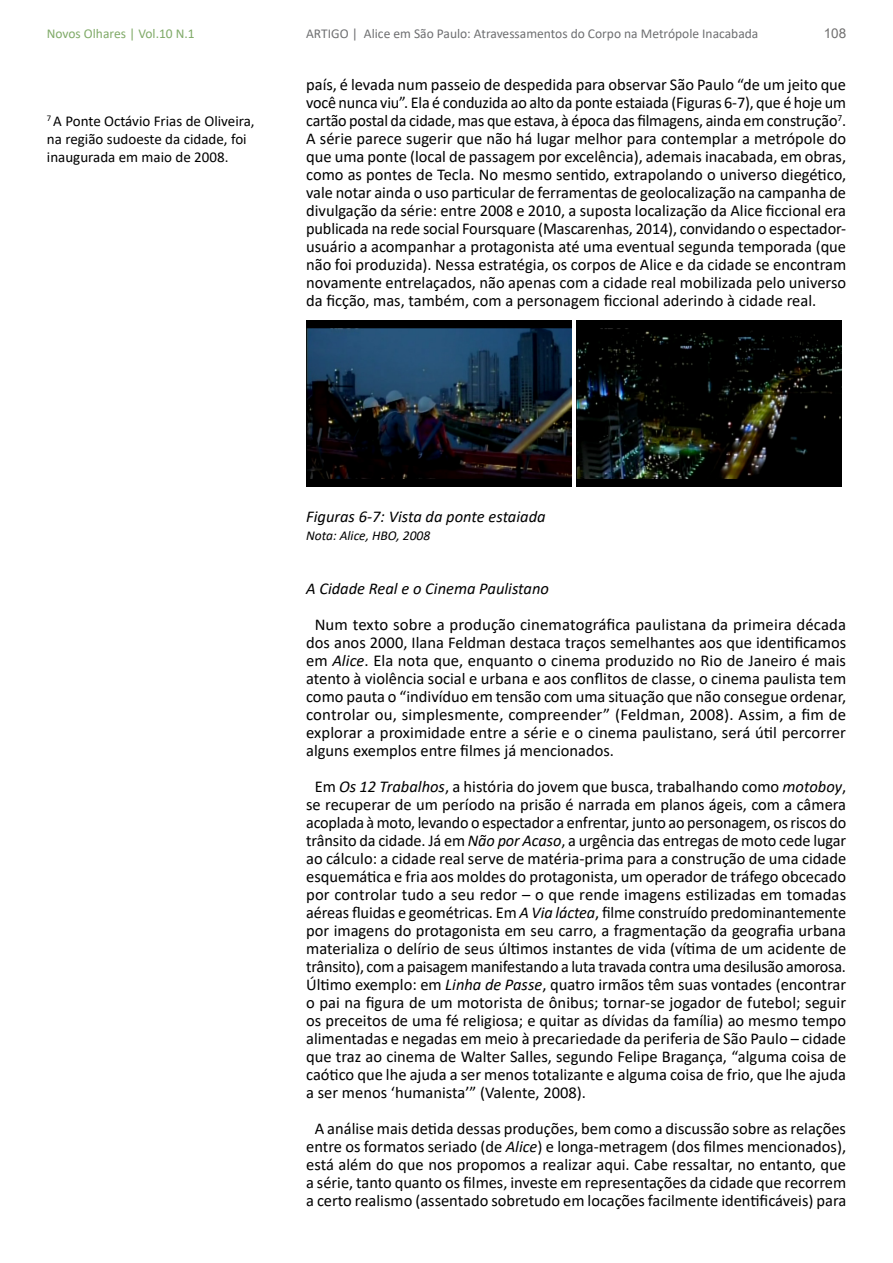
<style>
.page{position:relative;width:893px;height:1263px;background:#fff}
.page>*{position:absolute;margin:0;border:0;box-sizing:border-box;transform-origin:0 0}
.t1{font:16.5px/18px "Calibri";color:#000;text-align:justify}
.t2{font:italic 16.5px "Calibri";color:#000}
.t3{font:15px/18px "Calibri";color:#000}
.t4{font:13.5px "Calibri";color:#6e6f71}
.t5{font:13.5px "Calibri";color:#80aa68}
.t6{font:italic 13.5px "Calibri";color:#000}
.t7{font:13.5px "Arial";color:#706f6f}
.s1{font-style:italic}
</style>
<div class="page">
<img style="left:306px;top:320px;width:265px;height:166px">
<img style="left:576px;top:320px;width:265px;height:166px">
<p class="t5" style="left:47px;top:24px;width:150px">Novos Olhares | Vol.10 N.1</p>
<p class="t4" style="left:306px;top:24px;width:454px">ARTIGO | Alice em São Paulo: Atravessamentos do Corpo na Metrópole Inacabada</p>
<p class="t7" style="left:824px;top:24px;width:24px">108</p>
<p class="t1" style="left:306px;top:75px;width:542px">país, é levada num passeio de despedida para observar São Paulo “de um jeito que você nunca viu”. Ela é conduzida ao alto da ponte estaiada (Figuras 6-7), que é hoje um cartão postal da cidade, mas que estava, à época das filmagens, ainda em construção<sup>7</sup>.<br>A série parece sugerir que não há lugar melhor para contemplar a metrópole do que uma ponte (local de passagem por excelência), ademais inacabada, em obras, como as pontes de Tecla. No mesmo sentido, extrapolando o universo diegético, vale notar ainda o uso particular de ferramentas de geolocalização na campanha de divulgação da série: entre 2008 e 2010, a suposta localização da Alice ficcional era publicada na rede social Foursquare (Mascarenhas, 2014), convidando o espectador&shy;usuário a acompanhar a protagonista até uma eventual segunda temporada (que não foi produzida). Nessa estratégia, os corpos de Alice e da cidade se encontram novamente entrelaçados, não apenas com a cidade real mobilizada pelo universo da ficção, mas, também, com a personagem ficcional aderindo à cidade real.</p>
<p class="t3" style="left:47px;top:111px;width:209px"><sup>7</sup> A Ponte Octávio Frias de Oliveira, na região sudoeste da cidade, foi inaugurada em maio de 2008.</p>
<p class="t2" style="left:306px;top:505px;width:241px">Figuras 6-7: Vista da ponte estaiada</p>
<p class="t6" style="left:306px;top:526px;width:126px">Nota: Alice, HBO, 2008</p>
<p class="t2" style="left:306px;top:577px;width:244px">A Cidade Real e o Cinema Paulistano</p>
<p class="t1" style="left:306px;top:615px;width:542px;text-indent:9px">Num texto sobre a produção cinematográfica paulistana da primeira década dos anos 2000, Ilana Feldman destaca traços semelhantes aos que identificamos em <span class="s1">Alice</span>. Ela nota que, enquanto o cinema produzido no Rio de Janeiro é mais atento à violência social e urbana e aos conflitos de classe, o cinema paulista tem como pauta o “indivíduo em tensão com uma situação que não consegue ordenar, controlar ou, simplesmente, compreender” (Feldman, 2008). Assim, a fim de explorar a proximidade entre a série e o cinema paulistano, será útil percorrer alguns exemplos entre filmes já mencionados.</p>
<p class="t1" style="left:306px;top:777px;width:542px;text-indent:9px">Em <span class="s1">Os 12 Trabalhos</span>, a história do jovem que busca, trabalhando como <span class="s1">motoboy</span>, se recuperar de um período na prisão é narrada em planos ágeis, com a câmera acoplada à moto, levando o espectador a enfrentar, junto ao personagem, os riscos do trânsito da cidade. Já em <span class="s1">Não por Acaso</span>, a urgência das entregas de moto cede lugar ao cálculo: a cidade real serve de matéria-prima para a construção de uma cidade esquemática e fria aos moldes do protagonista, um operador de tráfego obcecado por controlar tudo a seu redor – o que rende imagens estilizadas em tomadas aéreas fluidas e geométricas. Em <span class="s1">A Via láctea</span>, filme construído predominantemente por imagens do protagonista em seu carro, a fragmentação da geografia urbana materializa o delírio de seus últimos instantes de vida (vítima de um acidente de trânsito), com a paisagem manifestando a luta travada contra uma desilusão amorosa.<br>Último exemplo: em <span class="s1">Linha de Passe</span>, quatro irmãos têm suas vontades (encontrar o pai na figura de um motorista de ônibus; tornar-se jogador de futebol; seguir os preceitos de uma fé religiosa; e quitar as dívidas da família) ao mesmo tempo alimentadas e negadas em meio à precariedade da periferia de São Paulo – cidade que traz ao cinema de Walter Salles, segundo Felipe Bragança, “alguma coisa de caótico que lhe ajuda a ser menos totalizante e alguma coisa de frio, que lhe ajuda a ser menos ‘humanista’” (Valente, 2008).</p>
<p class="t1" style="left:306px;top:1119px;width:542px;text-align:center">A análise mais detida dessas produções, bem como a discussão sobre as relações entre os formatos seriado (de <span class="s1">Alice</span>) e longa-metragem (dos filmes mencionados), está além do que nos propomos a realizar aqui. Cabe ressaltar, no entanto, que a série, tanto quanto os filmes, investe em representações da cidade que recorrem a certo realismo (assentado sobretudo em locações facilmente identificáveis) para</p>
</div>
